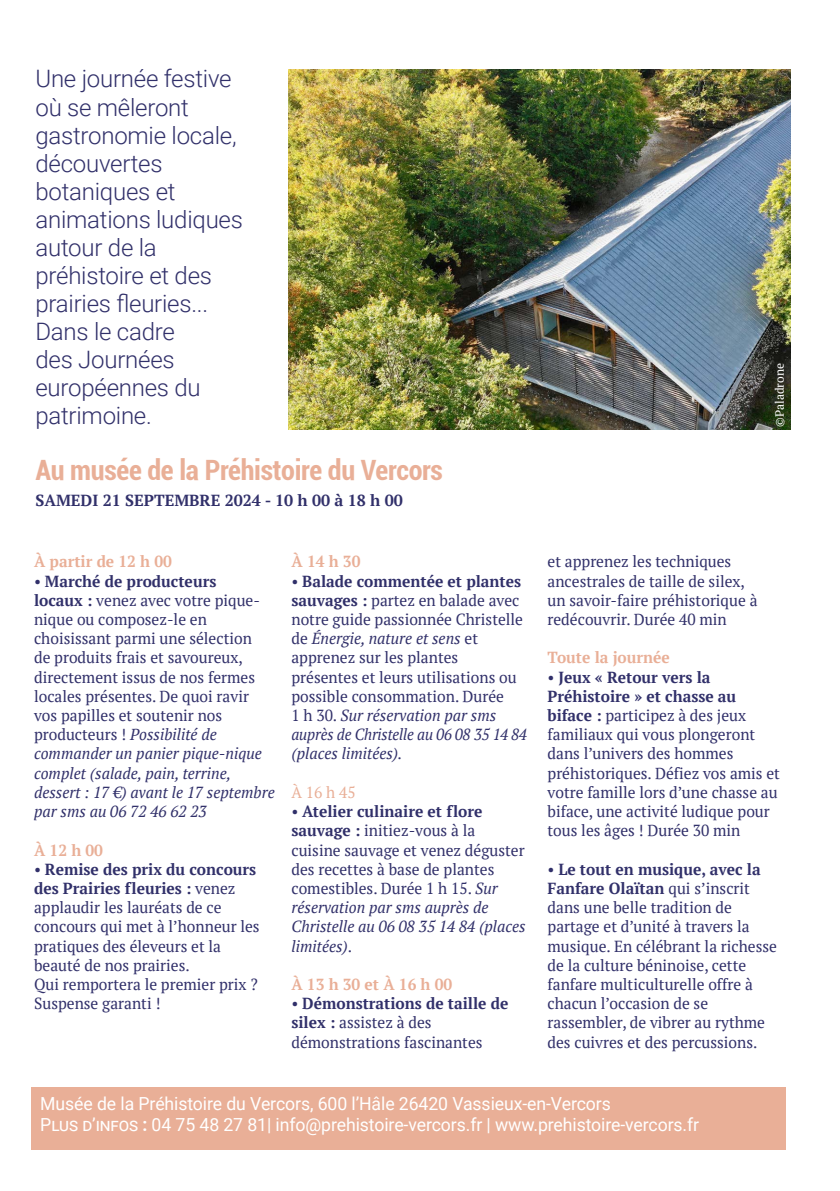
<style>
.page{position:relative;width:840px;height:1191px;background:#fff}
.page>*{position:absolute;margin:0;border:0;box-sizing:border-box;transform-origin:0 0}
.t1{font:700 condensed 28px "Roboto";letter-spacing:-.01em;color:#e9af97}
.t2{font:300 24px/28px "Roboto";letter-spacing:-.01em;color:#31306a}
.t3{font:18px/21.6px "Roboto";letter-spacing:-.005em;color:#fff}
.t4{font:16px/19.2px "PT Serif";color:#31306a}
.t5{font:700 16px "PT Serif";color:#e9af97}
.t6{font:700 16px "PT Serif";color:#31306a}
.t7{font:16px "PT Serif";color:#e9af97}
.t8{font:12px "PT Serif";color:#fff}
.s1{font-weight:700}
.s2{font-style:italic}
</style>
<div class="page">
<div style="left:32px;top:1087px;width:753px;height:63px;background:#e9af97"></div>
<img style="left:288px;top:69px;width:501px;height:360px">
<h2 class="t2" style="left:35px;top:64px;width:209px">Une journée festive où se mêleront gastronomie locale, découvertes botaniques et animations ludiques autour de la préhistoire et des prairies fleuries...<br>Dans le cadre<br>des Journées européennes du patrimoine.</h2>
<h1 class="t1" style="left:36px;top:451px;width:408px">Au musée de la Préhistoire du Vercors</h1>
<p class="t6" style="left:35px;top:490px;width:369px">SAMEDI 21 SEPTEMBRE 2024 - 10 h 00 à 18 h 00</p>
<p class="t5" style="left:34px;top:551px;width:139px">À partir de 12 h 00</p>
<p class="t4" style="left:34px;top:571px;width:242px">• <span class="s1">Marché de producteurs<br>locaux :</span> venez avec votre pique&shy;nique ou composez-le en choisissant parmi une sélection<br>de produits frais et savoureux, directement issus de nos fermes locales présentes. De quoi ravir vos papilles et soutenir nos producteurs ! <span class="s2">Possibilité de commander un panier pique-nique complet (salade, pain, terrine, dessert : 17 €) avant le 17 septembre par sms au 06 72 46 62 23</span></p>
<p class="t5" style="left:34px;top:839px;width:70px">À 12 h 00</p>
<p class="t4" style="left:34px;top:859px;width:227px">• <span class="s1">Remise des prix du concours des Prairies fleuries :</span> venez applaudir les lauréats de ce concours qui met à l’honneur les pratiques des éleveurs et la beauté de nos prairies.<br>Qui remportera le premier prix ?<br>Suspense garanti !</p>
<p class="t5" style="left:291px;top:551px;width:70px">À 14 h 30</p>
<p class="t4" style="left:291px;top:571px;width:237px">• <span class="s1">Balade commentée et plantes sauvages :</span> partez en balade avec notre guide passionnée Christelle de <span class="s2">Énergie, nature et sens</span> et apprenez sur les plantes présentes et leurs utilisations ou possible consommation. Durée<br>1 h 30. <span class="s2">Sur réservation par sms auprès de Christelle au 06 08 35 14 84 (places limitées).</span></p>
<p class="t7" style="left:291px;top:782px;width:66px">À 16 h 45</p>
<p class="t4" style="left:291px;top:801px;width:235px">• <span class="s1">Atelier culinaire et flore sauvage :</span> initiez-vous à la cuisine sauvage et venez déguster des recettes à base de plantes comestibles. Durée 1 h 15. <span class="s2">Sur réservation par sms auprès de<br>Christelle au 06 08 35 14 84 (places limitées)</span>.</p>
<p class="t5" style="left:291px;top:973px;width:162px">À 13 h 30 et À 16 h 00</p>
<p class="t4" style="left:291px;top:993px;width:218px">• <span class="s1">Démonstrations de taille de silex :</span> assistez à des démonstrations fascinantes</p>
<p class="t8" style="left:771px;top:427px;width:65px;rotate:-90deg">©Paladrone</p>
<p class="t4" style="left:547px;top:552px;width:211px">et apprenez les techniques ancestrales de taille de silex, un savoir-faire préhistorique à redécouvrir. Durée 40 min</p>
<p class="t5" style="left:547px;top:647px;width:124px">Toute la journée</p>
<p class="t4" style="left:547px;top:667px;width:234px">• <span class="s1">Jeux « Retour vers la<br>Préhistoire » et chasse au biface :</span> participez à des jeux familiaux qui vous plongeront dans l’univers des hommes préhistoriques. Défiez vos amis et votre famille lors d’une chasse au biface, une activité ludique pour tous les âges ! Durée 30 min</p>
<p class="t4" style="left:547px;top:859px;width:231px">• <span class="s1">Le tout en musique, avec la<br>Fanfare Olaïtan</span> qui s’inscrit dans une belle tradition de partage et d’unité à travers la musique. En célébrant la richesse de la culture béninoise, cette fanfare multiculturelle offre à chacun l’occasion de se rassembler, de vibrer au rythme des cuivres et des percussions.</p>
<p class="t3" style="left:40px;top:1091px;width:660px">Musée de la Préhistoire du Vercors, 600 l’Hâle 26420 Vassieux-en-Vercors<br>Plus d’infos <span class="s1">:</span> 04 75 48 27 81| info@prehistoire-vercors.fr | www.prehistoire-vercors.fr</p>
</div>
